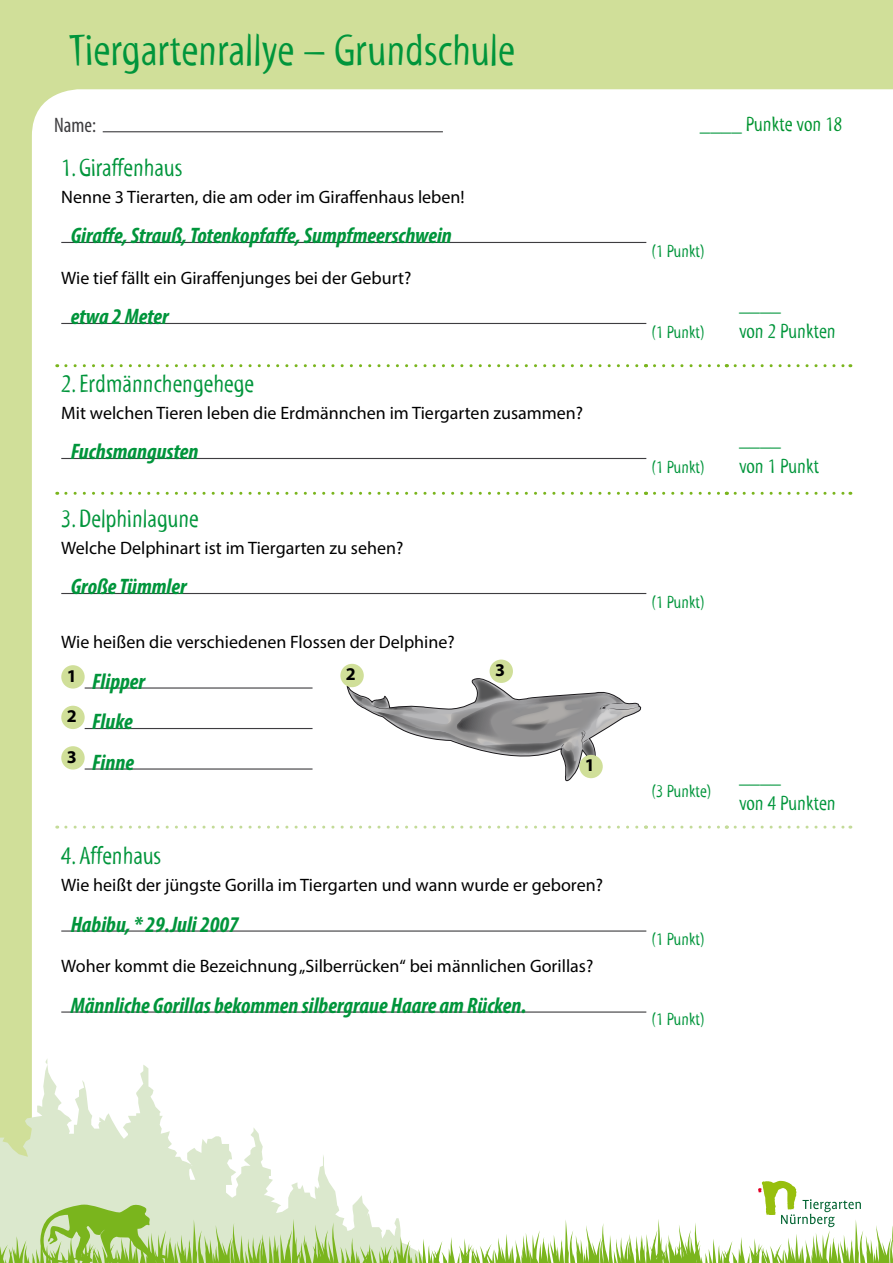
<style>
.page{position:relative;width:893px;height:1263px;background:#d0df99}
.page>*{position:absolute;margin:0;border:0;box-sizing:border-box;transform-origin:0 0}
.t1{font:45px "Myriad Std Tilt";color:#00953b}
.Frage{font:25.5px "Myriad Std Tilt";color:#00953b}
.text{font:italic 700 condensed 22.5px "Myriad Pro";color:#00953b}
.t2{font:21px "Myriad Std Tilt";color:#00953b}
.t3{font:21px "Myriad Std Tilt";color:#009430}
.t4{font:condensed 21px "Myriad Pro";color:#3e3d40}
.text-2{font:18px "Myriad Pro";color:#000}
.Frage-2{font:18px "Myriad Pro";color:#000}
.text-3{font:18px "Myriad Std Tilt";color:#00953b}
.t5{font:700 18px "Myriad Pro";color:#000}
.s1{color:#00953b}
</style>
<div class="page">
<div style="left:32px;top:89px;width:861px;height:1092px;background:#fff"></div>
<svg style="left:0;top:1058px;width:426px;height:123px;background:#f2f7ec"></svg>
<svg style="left:0;top:1181px;width:893px;height:82px;background:#dbeac6"></svg>
<hr style="left:103px;top:131px;width:340px;height:1px;background:#3e3d40">
<hr style="left:57px;top:364px;width:588px;height:3px;background:#fff">
<hr style="left:645px;top:364px;width:81px;height:3px;background:#fff">
<hr style="left:726px;top:364px;width:124px;height:3px;background:#fff">
<hr style="left:57px;top:492px;width:588px;height:3px;background:#fff">
<hr style="left:645px;top:492px;width:81px;height:3px;background:#fff">
<hr style="left:726px;top:492px;width:124px;height:3px;background:#fff">
<hr style="left:57px;top:826px;width:588px;height:3px;background:#fff">
<hr style="left:645px;top:826px;width:81px;height:3px;background:#fff">
<hr style="left:726px;top:826px;width:124px;height:3px;background:#fff">
<svg style="left:66px;top:364px;width:580px;height:3px"></svg>
<svg style="left:654px;top:364px;width:73px;height:3px"></svg>
<svg style="left:735px;top:364px;width:116px;height:3px"></svg>
<svg style="left:66px;top:492px;width:580px;height:3px"></svg>
<svg style="left:654px;top:492px;width:73px;height:3px"></svg>
<svg style="left:735px;top:492px;width:116px;height:3px"></svg>
<svg style="left:66px;top:826px;width:580px;height:3px"></svg>
<svg style="left:654px;top:826px;width:73px;height:3px"></svg>
<svg style="left:735px;top:826px;width:116px;height:3px"></svg>
<hr style="left:61px;top:242px;width:585px;height:1px;background:#3e3d40">
<hr style="left:61px;top:323px;width:585px;height:1px;background:#3e3d40">
<hr style="left:61px;top:458px;width:585px;height:1px;background:#3e3d40">
<hr style="left:61px;top:593px;width:585px;height:1px;background:#3e3d40">
<div style="left:61px;top:665px;width:24px;height:24px;background:#d0df99;border-radius:50%"></div>
<hr style="left:85px;top:687px;width:228px;height:2px;background:#3e3d40">
<div style="left:61px;top:706px;width:24px;height:23px;background:#d0df99;border-radius:50%"></div>
<hr style="left:85px;top:728px;width:228px;height:1px;background:#3e3d40">
<div style="left:61px;top:746px;width:24px;height:24px;background:#d0df99;border-radius:50%"></div>
<hr style="left:85px;top:768px;width:228px;height:2px;background:#3e3d40">
<hr style="left:61px;top:930px;width:585px;height:2px;background:#3e3d40">
<hr style="left:61px;top:1011px;width:585px;height:2px;background:#3e3d40">
<svg style="left:346px;top:676px;width:296px;height:108px;background:#d2d2d2"></svg>
<div style="left:579px;top:755px;width:24px;height:23px;background:#d0df99;border-radius:50%"></div>
<div style="left:340px;top:664px;width:24px;height:23px;background:#d0df99;border-radius:50%"></div>
<div style="left:490px;top:659px;width:23px;height:24px;background:#d0df99;border-radius:50%"></div>
<p class="t1" style="left:69px;top:26px;width:448px">Tiergartenrallye – Grundschule</p>
<p class="t4" style="left:54px;top:113px;width:44px">Name:</p>
<p class="t3" style="left:700px;top:113px;width:144px"><span class="s1">____</span> Punkte von 18</p>
<p class="Frage" style="left:61px;top:153px;width:123px">1. Giraffenhaus</p>
<p class="text-2" style="left:61px;top:185px;width:405px">Nenne 3 Tierarten, die am oder im Giraffenhaus leben!</p>
<p class="text" style="left:71px;top:221px;width:383px">Giraffe, Strauß, Totenkopfaffe, Sumpfmeerschwein</p>
<p class="text-2" style="left:61px;top:266px;width:352px">Wie tief fällt ein Giraffenjunges bei der Geburt?</p>
<p class="text" style="left:71px;top:302px;width:100px">etwa 2 Meter</p>
<p class="Frage" style="left:61px;top:369px;width:194px">2. Erdmännchengehege</p>
<p class="text-2" style="left:61px;top:401px;width:523px">Mit welchen Tieren leben die Erdmännchen im Tiergarten zusammen?</p>
<p class="text" style="left:71px;top:437px;width:129px">Fuchsmangusten</p>
<p class="Frage" style="left:61px;top:504px;width:139px">3. Delphinlagune</p>
<p class="text-2" style="left:61px;top:536px;width:344px">Welche Delphinart ist im Tiergarten zu sehen?</p>
<p class="text" style="left:71px;top:572px;width:117px">Große Tümmler</p>
<p class="text-2" style="left:61px;top:631px;width:395px">Wie heißen die verschiedenen Flossen der Delphine?</p>
<p class="t5" style="left:67px;top:664px;width:11px">1</p>
<p class="t5" style="left:67px;top:704px;width:11px">2</p>
<p class="t5" style="left:67px;top:745px;width:11px">3</p>
<p class="t5" style="left:346px;top:662px;width:11px">2</p>
<p class="t5" style="left:495px;top:658px;width:11px">3</p>
<p class="text" style="left:92px;top:667px;width:55px">Flipper</p>
<p class="text" style="left:92px;top:707px;width:42px">Fluke</p>
<p class="text" style="left:92px;top:748px;width:43px">Finne</p>
<p class="t5" style="left:585px;top:753px;width:11px">1</p>
<p class="Frage" style="left:61px;top:842px;width:101px">4. Affenhaus</p>
<p class="text-2" style="left:61px;top:874px;width:543px">Wie heißt der jüngste Gorilla im Tiergarten und wann wurde er geboren?</p>
<p class="text" style="left:71px;top:910px;width:169px">Habibu, * 29.Juli 2007</p>
<p class="Frage-2" style="left:61px;top:955px;width:534px">Woher kommt die Bezeichnung „Silberrücken“ bei männlichen Gorillas?</p>
<p class="text" style="left:71px;top:991px;width:457px">Männliche Gorillas bekommen silbergraue Haare am Rücken.</p>
<p class="text-3" style="left:651px;top:241px;width:55px">(1 Punkt)</p>
<p class="text-3" style="left:651px;top:322px;width:55px">(1 Punkt)</p>
<p class="t2" style="left:739px;top:292px;width:43px">____</p>
<p class="t2" style="left:739px;top:319px;width:98px">von 2 Punkten</p>
<p class="text-3" style="left:651px;top:457px;width:55px">(1 Punkt)</p>
<p class="t2" style="left:739px;top:427px;width:43px">____</p>
<p class="t2" style="left:739px;top:454px;width:82px">von 1 Punkt</p>
<p class="text-3" style="left:651px;top:592px;width:55px">(1 Punkt)</p>
<p class="text-3" style="left:651px;top:781px;width:61px">(3 Punkte)</p>
<p class="t2" style="left:739px;top:765px;width:43px">____</p>
<p class="t2" style="left:739px;top:792px;width:98px">von 4 Punkten</p>
<p class="text-3" style="left:651px;top:929px;width:55px">(1 Punkt)</p>
<p class="text-3" style="left:651px;top:1009px;width:55px">(1 Punkt)</p>
</div>
